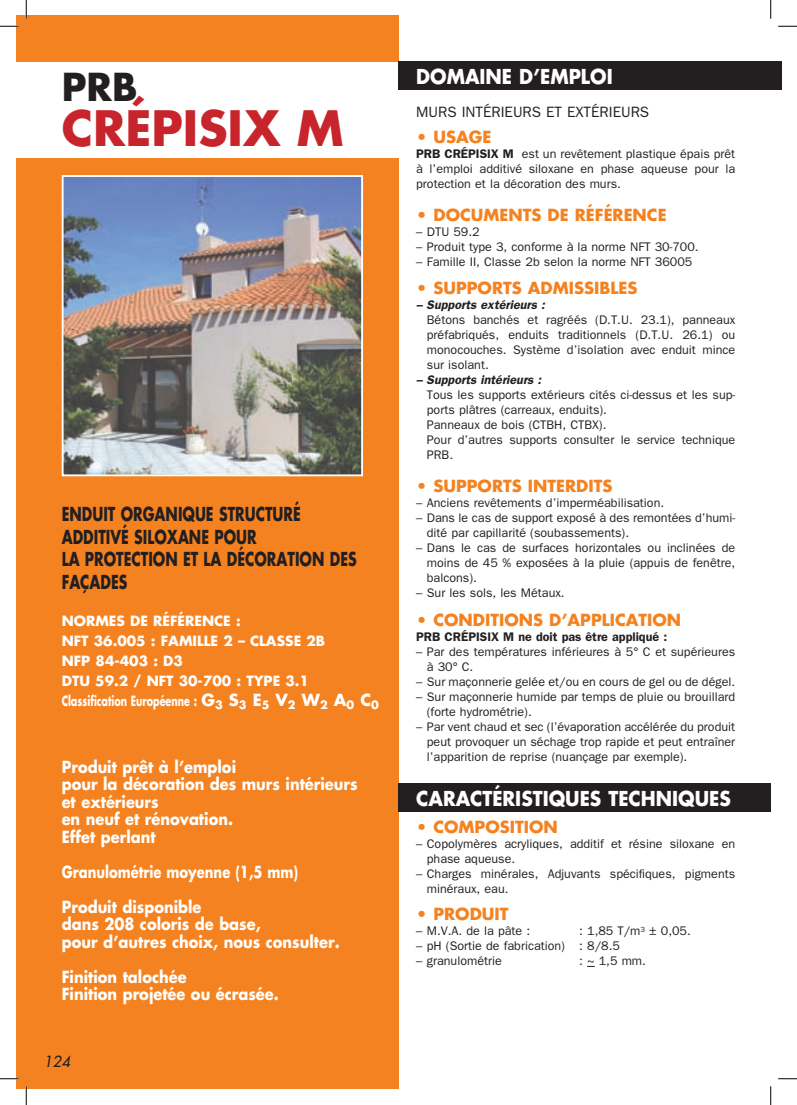
<style>
.page{position:relative;width:797px;height:1105px;background:#fff}
.page>*{position:absolute;margin:0;border:0;box-sizing:border-box;transform-origin:0 0}
.t1{font:700 47.5px "Futura";color:#c8242b}
.t2{font:700 37.5px "Futura";color:#231f20}
.t3{font:700 20px "Futura";color:#fff;scale:.93 1}
.t4{font:700 18.75px/22.5px "Futura";color:#231f20;scale:.75 1}
.t5{font:700 16.25px/17.5px "Futura";color:#fff;scale:.9 1}
.t6{font:700 16.25px "Futura";color:#f58220}
.t7{font:700 16.25px/35px "Futura";color:#fff;scale:.81 1}
.t8{font:15px "Franklin Gothic";color:#231f20}
.t9{font:italic 15px "Futura";color:#231f20}
.t10{font:700 13.75px/20px "Futura";color:#fff}
.t11{font:12.5px/15px "Franklin Gothic";color:#231f20}
.t12{font:italic 600 12.5px "Franklin Gothic";color:#231f20}
.t13{font:600 12.5px "Franklin Gothic";color:#231f20}
.s1{font-size:16.25px}
.s2{font-weight:600}
</style>
<div class="page">
<div style="left:16px;top:16px;width:382px;height:1073px;background:#f58220"></div>
<div style="left:16px;top:62px;width:386px;height:95px;background:#fff"></div>
<div style="left:398px;top:62px;width:372px;height:28px;background:#231f20"></div>
<div style="left:398px;top:783px;width:372px;height:28px;background:#231f20"></div>
<div style="left:770px;top:62px;width:11px;height:28px;background:#231f20"></div>
<img style="left:65px;top:178px;width:295px;height:295px">
<div style="left:62px;top:175px;width:301px;height:301px;border:2px solid #fff"></div>
<svg style="left:0;top:25px;width:19px;height:2px"></svg>
<svg style="left:778px;top:25px;width:19px;height:2px"></svg>
<svg style="left:0;top:1078px;width:19px;height:1px"></svg>
<svg style="left:778px;top:1078px;width:19px;height:1px"></svg>
<svg style="left:25px;top:0;width:2px;height:19px"></svg>
<svg style="left:25px;top:1086px;width:2px;height:19px"></svg>
<svg style="left:770px;top:0;width:1px;height:19px"></svg>
<svg style="left:770px;top:1086px;width:1px;height:19px"></svg>
<h2 class="t2" style="left:62px;top:60px;width:77px">PRB</h2>
<h1 class="t1" style="left:62px;top:95px;width:283px">CRÉPISIX M</h1>
<h3 class="t4" style="left:62px;top:502px;width:395px">ENDUIT ORGANIQUE STRUCTURÉ<br>ADDITIVÉ SILOXANE POUR<br>LA PROTECTION ET LA DÉCORATION DES<br>FAÇADES</h3>
<p class="t10" style="left:62px;top:610px;width:318px">NORMES DE RÉFÉRENCE :<br>NFT 36.005 : FAMILLE 2 – CLASSE 2B<br>NFP 84-403 : D3<br>DTU 59.2 / NFT 30-700 : TYPE 3.1<br>Classification Européenne : <span class="s1">G</span><sub>3</sub> <span class="s1">S</span><sub>3</sub> <span class="s1">E</span><sub>5</sub> <span class="s1">V</span><sub>2</sub> <span class="s1">W</span><sub>2</sub> <span class="s1">A</span><sub>0</sub> <span class="s1">C</span><sub>0</sub></p>
<h3 class="t5" style="left:62px;top:757px;width:330px">Produit prêt à l’emploi<br>pour la décoration des murs intérieurs et extérieurs<br>en neuf et rénovation.<br>Effet perlant</h3>
<h3 class="t7" style="left:62px;top:854px;width:293px">Granulométrie moyenne (1,5 mm)<br>Produit disponible</h3>
<h3 class="t5" style="left:62px;top:915px;width:310px">dans 208 coloris de base,<br>pour d’autres choix, nous consulter.</h3>
<h3 class="t5" style="left:62px;top:967px;width:243px">Finition talochée<br>Finition projetée ou écrasée.</h3>
<p class="t9" style="left:44px;top:1052px;width:28px">124</p>
<h3 class="t3" style="left:416px;top:62px;width:213px">DOMAINE D’EMPLOI</h3>
<p class="t8" style="left:416px;top:103px;width:234px">MURS INTÉRIEURS ET EXTÉRIEURS</p>
<h3 class="t6" style="left:416px;top:126px;width:77px">• USAGE</h3>
<p class="t11" style="left:416px;top:146px;width:320px;text-align:justify"><span class="s2">PRB CRÉPISIX M</span> est un revêtement plastique épais prêt à l’emploi additivé siloxane en phase aqueuse pour la protection et la décoration des murs.</p>
<h3 class="t6" style="left:416px;top:204px;width:252px">• DOCUMENTS DE RÉFÉRENCE</h3>
<p class="t11" style="left:416px;top:224px;width:65px">– DTU 59.2</p>
<p class="t11" style="left:416px;top:239px;width:284px">– Produit type 3, conforme à la norme NFT 30-700.</p>
<p class="t11" style="left:416px;top:254px;width:278px">– Famille II, Classe 2b selon la norme NFT 36005</p>
<h3 class="t6" style="left:416px;top:276px;width:223px">• SUPPORTS ADMISSIBLES</h3>
<p class="t12" style="left:416px;top:297px;width:130px">– Supports extérieurs :</p>
<p class="t11" style="left:427px;top:312px;width:310px;text-align:justify">Bétons banchés et ragréés (D.T.U. 23.1), panneaux préfabriqués, enduits traditionnels (D.T.U. 26.1) ou monocouches. Système d’isolation avec enduit mince sur isolant.</p>
<p class="t12" style="left:416px;top:372px;width:127px">– Supports intérieurs :</p>
<p class="t11" style="left:427px;top:387px;width:310px">Tous les supports extérieurs cités ci-dessus et les sup&shy;ports plâtres (carreaux, enduits).<br>Panneaux de bois (CTBH, CTBX).<br>Pour d’autres supports consulter le service technique PRB.</p>
<h3 class="t6" style="left:416px;top:474px;width:198px">• SUPPORTS INTERDITS</h3>
<p class="t11" style="left:416px;top:495px;width:249px">– Anciens revêtements d’imperméabilisation.</p>
<p class="t11" style="left:427px;top:510px;width:310px;text-indent:-11px">– Dans le cas de support exposé à des remontées d’humi&shy;dité par capillarité (soubassements).</p>
<p class="t11" style="left:427px;top:540px;width:310px;text-align:justify;text-indent:-11px">– Dans le cas de surfaces horizontales ou inclinées de moins de 45 % exposées à la pluie (appuis de fenêtre, balcons).</p>
<p class="t11" style="left:416px;top:585px;width:150px">– Sur les sols, les Métaux.</p>
<h3 class="t6" style="left:416px;top:609px;width:266px">• CONDITIONS D’APPLICATION</h3>
<p class="t13" style="left:416px;top:629px;width:252px">PRB CRÉPISIX M ne doit pas être appliqué :</p>
<p class="t11" style="left:427px;top:644px;width:310px;text-indent:-11px">– Par des températures inférieures à 5° C et supérieures à 30° C.</p>
<p class="t11" style="left:416px;top:674px;width:320px">– Sur maçonnerie gelée et/ou en cours de gel ou de dégel.</p>
<p class="t11" style="left:427px;top:689px;width:310px;text-indent:-11px">– Sur maçonnerie humide par temps de pluie ou brouillard (forte hydrométrie).</p>
<p class="t11" style="left:427px;top:719px;width:310px;text-align:justify;text-indent:-11px">– Par vent chaud et sec (l’évaporation accélérée du produit peut provoquer un séchage trop rapide et peut entraîner l’apparition de reprise (nuançage par exemple).</p>
<h3 class="t3" style="left:416px;top:785px;width:340px">CARACTÉRISTIQUES TECHNIQUES</h3>
<h3 class="t6" style="left:416px;top:816px;width:143px">• COMPOSITION</h3>
<p class="t11" style="left:427px;top:836px;width:310px;text-indent:-11px">– Copolymères acryliques, additif et résine siloxane en phase aqueuse.</p>
<p class="t11" style="left:427px;top:866px;width:310px;text-indent:-11px">– Charges minérales, Adjuvants spécifiques, pigments minéraux, eau.</p>
<h3 class="t6" style="left:416px;top:903px;width:94px">• PRODUIT</h3>
<p class="t11" style="left:416px;top:923px;width:115px">– M.V.A. de la pâte :</p>
<p class="t11" style="left:579px;top:923px;width:113px">: 1,85 T/m<sup>3</sup> ± 0,05.</p>
<p class="t11" style="left:416px;top:938px;width:205px">– pH (Sortie de fabrication) : 8/8.5</p>
<p class="t11" style="left:416px;top:953px;width:87px">– granulométrie</p>
<p class="t11" style="left:579px;top:953px;width:68px">: ~ 1,5 mm.</p>
</div>
